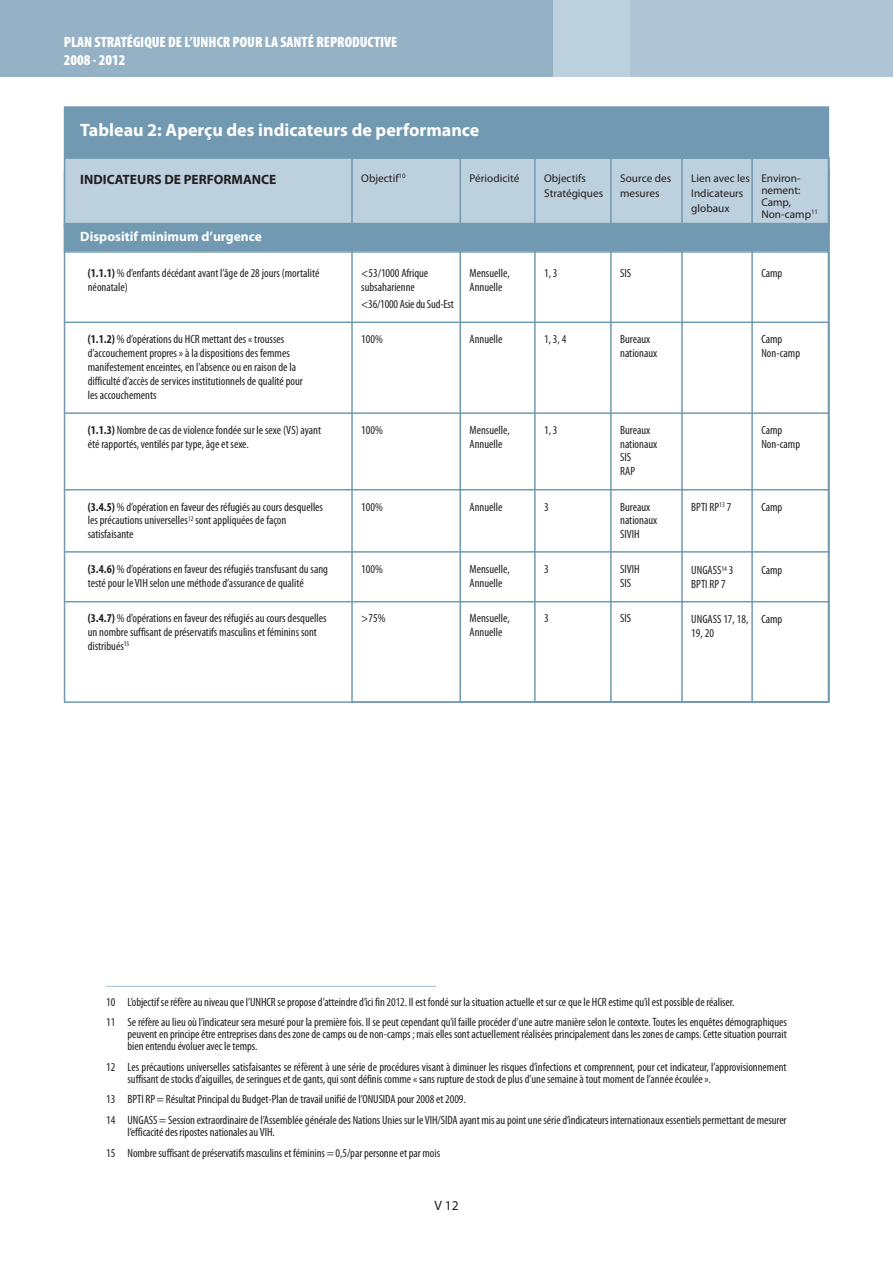
<style>
.page{position:relative;width:893px;height:1263px;background:#fff}
.page>*{position:absolute;margin:0;border:0;box-sizing:border-box;transform-origin:0 0}
.t1{font:700 18px "Myriad Pro";color:#fff}
.t2{font:900 condensed 15px/18px "Myriad Pro";color:#fff}
.t3{font:700 13.5px "Myriad Pro";color:#fff}
.t4{font:700 13.5px "Myriad Pro";color:#231f20}
.t5{font:13.5px "Myriad";color:#231f20}
.t6{font:condensed 12px/13.8px "Myriad Pro";letter-spacing:-.005em;color:#231f20}
.t7{font:condensed 12px "Myriad Pro";color:#7199b1}
.t8{font:11.25px/15px "Myriad Pro";color:#231f20}
.s1{font-weight:700}
</style>
<div class="page">
<div style="left:0;top:0;width:893px;height:77px;background:#afc4d4"></div>
<div style="left:0;top:0;width:553px;height:77px;background:#95b1c5"></div>
<div style="left:553px;top:0;width:76px;height:77px;background:#bdd0dd"></div>
<div style="left:751px;top:169px;width:78px;height:534px;border:2px solid #7199b1"></div>
<div style="left:65px;top:159px;width:763px;height:69px;background:#bdd0dd"></div>
<div style="left:610px;top:157px;width:219px;height:72px;border:2px solid #7199b1"></div>
<div style="left:681px;top:157px;width:148px;height:72px;border:2px solid #7199b1"></div>
<div style="left:751px;top:157px;width:78px;height:72px;border:2px solid #7199b1"></div>
<div style="left:65px;top:224px;width:763px;height:27px;background:#7199b1"></div>
<div style="left:64px;top:223px;width:765px;height:30px;border:2px solid #7199b1"></div>
<hr style="left:64px;top:322px;width:765px;height:1px;background:#7199b1">
<hr style="left:64px;top:412px;width:765px;height:2px;background:#7199b1">
<hr style="left:64px;top:489px;width:765px;height:1px;background:#7199b1">
<hr style="left:64px;top:551px;width:765px;height:2px;background:#7199b1">
<hr style="left:64px;top:601px;width:766px;height:1px;background:#7199b1">
<div style="left:65px;top:108px;width:763px;height:49px;background:#7199b1"></div>
<div style="left:64px;top:106px;width:765px;height:52px;border:2px solid #7199b1"></div>
<p class="t2" style="left:64px;top:35px;width:335px">PLAN STRATÉGIQUE DE L’UNHCR POUR LA SANTÉ REPRODUCTIVE<br>2008 - 2012</p>
<h1 class="t1" style="left:80px;top:124px;width:401px">tableau 2: aperçu des indicateurs de performance</h1>
<p class="t4" style="left:80px;top:174px;width:198px">indicateurs de perfOrmance</p>
<p class="t8" style="left:361px;top:171px;width:46px">Objectif<sup>10</sup></p>
<p class="t8" style="left:469px;top:171px;width:51px">Périodicité</p>
<p class="t8" style="left:544px;top:171px;width:61px">Objectifs<br>Stratégiques</p>
<p class="t8" style="left:620px;top:171px;width:52px">Source des mesures</p>
<p class="t8" style="left:691px;top:171px;width:60px">Lien avec les<br>Indicateurs globaux</p>
<p class="t8" style="left:761px;top:173px;width:58px;line-height:12px">Environ&shy;nement:<br>Camp,<br>Non-camp<sup>11</sup></p>
<p class="t3" style="left:80px;top:232px;width:183px">dispositif minimum d’urgence</p>
<p class="t6" style="left:88px;top:267px;width:233px"><span class="s1">(1.1.1)</span> % d’enfants décédant avant l’âge de 28 jours (mortalité néonatale)</p>
<p class="t6" style="left:88px;top:333px;width:217px"><span class="s1">(1.1.2)</span> % d’opérations du HCR mettant des « trousses d’accouchement propres » à la dispositions des femmes manifestement enceintes, en l’absence ou en raison de la difficulté d’accès de services institutionnels de qualité pour les accouchements</p>
<p class="t6" style="left:88px;top:424px;width:235px"><span class="s1">(1.1.3)</span> Nombre de cas de violence fondée sur le sexe (VS) ayant été rapportés, ventilés par type, âge et sexe.</p>
<p class="t6" style="left:88px;top:501px;width:237px"><span class="s1">(3.4.5)</span> % d’opération en faveur des réfugiés au cours desquelles les précautions universelles<sup>12</sup> sont appliquées de façon satisfaisante</p>
<p class="t6" style="left:88px;top:563px;width:242px"><span class="s1">(3.4.6)</span> % d’opérations en faveur des réfugiés transfusant du sang testé pour le VIH selon une méthode d’assurance de qualité</p>
<p class="t6" style="left:88px;top:613px;width:240px"><span class="s1">(3.4.7)</span> % d’opérations en faveur des réfugiés au cours desquelles un nombre suffisant de préservatifs masculins et féminins sont distribués<sup>15</sup></p>
<p class="t6" style="left:361px;top:267px;width:69px">&lt;53/1000 Afrique subsaharienne</p>
<p class="t6" style="left:361px;top:298px;width:94px">&lt;36/1000 Asie du Sud-Est</p>
<p class="t6" style="left:361px;top:333px;width:23px">100%</p>
<p class="t6" style="left:469px;top:267px;width:42px">Mensuelle,<br>Annuelle</p>
<p class="t6" style="left:469px;top:333px;width:35px">Annuelle</p>
<p class="t6" style="left:361px;top:424px;width:23px">100%</p>
<p class="t6" style="left:469px;top:424px;width:42px">Mensuelle,<br>Annuelle</p>
<p class="t6" style="left:361px;top:501px;width:23px">100%</p>
<p class="t6" style="left:469px;top:501px;width:35px">Annuelle</p>
<p class="t6" style="left:361px;top:563px;width:23px">100%</p>
<p class="t6" style="left:361px;top:613px;width:26px">&gt;75%</p>
<p class="t6" style="left:469px;top:563px;width:42px">Mensuelle,<br>Annuelle</p>
<p class="t6" style="left:469px;top:613px;width:42px">Mensuelle,<br>Annuelle</p>
<p class="t6" style="left:544px;top:267px;width:15px">1,3</p>
<p class="t6" style="left:544px;top:333px;width:24px">1,3,4</p>
<p class="t6" style="left:544px;top:424px;width:15px">1,3</p>
<p class="t6" style="left:544px;top:501px;width:6px">3</p>
<p class="t6" style="left:544px;top:563px;width:6px">3</p>
<p class="t6" style="left:544px;top:613px;width:6px">3</p>
<p class="t6" style="left:620px;top:267px;width:13px">SIS</p>
<p class="t6" style="left:761px;top:267px;width:22px">Camp</p>
<p class="t6" style="left:620px;top:333px;width:39px">Bureaux nationaux</p>
<p class="t6" style="left:761px;top:333px;width:40px">Camp<br>Non-camp</p>
<p class="t6" style="left:620px;top:424px;width:39px">Bureaux nationaux<br>SIS<br>RAP</p>
<p class="t6" style="left:620px;top:501px;width:39px">Bureaux nationaux<br>SIVIH</p>
<p class="t6" style="left:620px;top:563px;width:21px">SIVIH<br>SIS</p>
<p class="t6" style="left:620px;top:613px;width:13px">SIS</p>
<p class="t6" style="left:691px;top:501px;width:42px">BPTI RP<sup>13</sup> 7</p>
<p class="t6" style="left:761px;top:424px;width:40px">Camp<br>Non-camp</p>
<p class="t6" style="left:761px;top:501px;width:22px">Camp</p>
<p class="t6" style="left:691px;top:564px;width:44px">UNGASS<sup>14</sup> 3<br>BPTI RP 7</p>
<p class="t6" style="left:691px;top:613px;width:59px">UNGASS 17, 18,<br>19, 20</p>
<p class="t6" style="left:761px;top:564px;width:22px">Camp</p>
<p class="t6" style="left:761px;top:613px;width:22px">Camp</p>
<p class="t7" style="left:106px;top:977px;width:332px">_____________________________________________________________</p>
<p class="t6" style="left:106px;top:993px;width:682px;line-height:20.5px">10 L’objectif se réfère au niveau que l’UNHCR se propose d’atteindre d’ici fin 2012. Il est fondé sur la situation actuelle et sur ce que le HCR estime qu’il est possible de réaliser.<br>11 Se réfère au lieu où l’indicateur sera mesuré pour la première fois. Il se peut cependant qu’il faille procéder d’une autre manière selon le contexte. Toutes les enquêtes démographiques</p>
<p class="t6" style="left:128px;top:1029px;width:661px;line-height:12px">peuvent en principe être entreprises dans des zone de camps ou de non-camps ; mais elles sont actuellement réalisées principalement dans les zones de camps. Cette situation pourrait bien entendu évoluer avec le temps.</p>
<p class="t6" style="left:128px;top:1062px;width:660px;line-height:12px;text-indent:-21px">12 Les précautions universelles satisfaisantes se réfèrent à une série de procédures visant à diminuer les risques d’infections et comprennent, pour cet indicateur, l’approvisionnement suffisant de stocks d’aiguilles, de seringues et de gants, qui sont définis comme « sans rupture de stock de plus d’une semaine à tout moment de l’année écoulée ».</p>
<p class="t6" style="left:106px;top:1090px;width:682px;line-height:20.5px">13 BPTI RP = Résultat Principal du Budget-Plan de travail unifié de l’ONUSIDA pour 2008 et 2009.<br>14 UNGASS = Session extraordinaire de l’Assemblée générale des Nations Unies sur le VIH/SIDA ayant mis au point une série d’indicateurs internationaux essentiels permettant de mesurer</p>
<p class="t6" style="left:106px;top:1123px;width:335px;line-height:20.5px;text-indent:21px">l’efficacité des ripostes nationales au VIH.<br>15 Nombre suffisant de préservatifs masculins et féminins = 0,5/par personne et par mois</p>
<p class="t5" style="left:434px;top:1201px;width:26px">V12</p>
</div>
